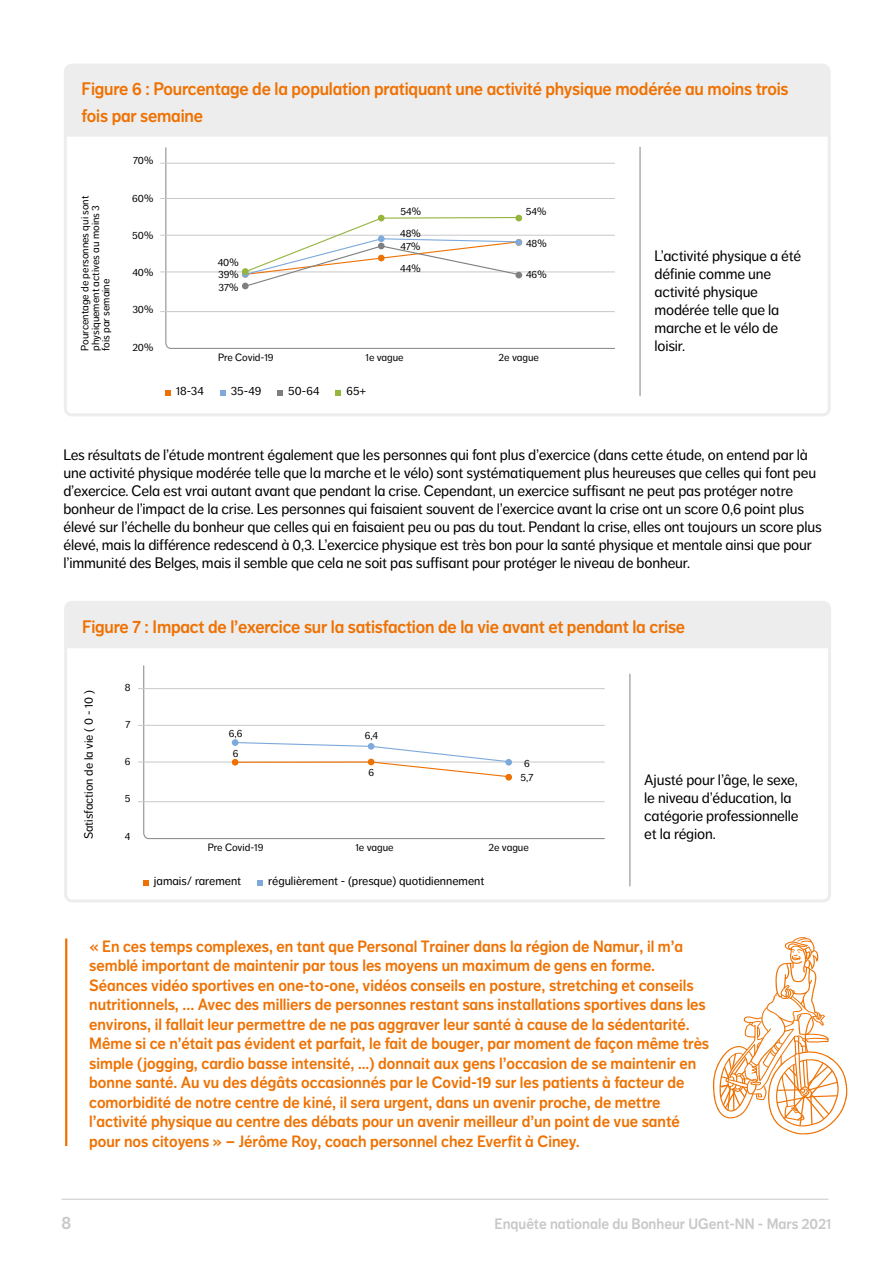
<style>
.page{position:relative;width:893px;height:1263px;background:#fff}
.page>*{position:absolute;margin:0;border:0;box-sizing:border-box;transform-origin:0 0}
.t1{font:18px/27px "NN Dagny Display";letter-spacing:-.01em;color:#ee7203}
.t2{font:18px "NN Dagny Display";color:#cac7c7}
.t3{font:16.2px/19.5px "NN Dagny Display";color:#ee7203}
.t4{font:15px/18px "NN Dagny Text";letter-spacing:-.01em;color:#000}
.t5{font:15px "NN Dagny Display";color:#cac7c7}
.t6{font:12px "NN Dagny Text";color:#000}
.t7{font:10.5px/10.5px "NN Dagny Text";color:#000}
</style>
<div class="page">
<hr style="left:62px;top:1199px;width:766px;height:1px;background:#cac7c7">
<div style="left:64px;top:64px;width:767px;height:352px;border:3px solid #eeedee;border-radius:6px"></div>
<div style="left:67px;top:64px;width:762px;height:73px;background:#eeedee"></div>
<svg style="left:165px;top:147px;width:450px;height:202px"></svg>
<hr style="left:160px;top:198px;width:454px;height:1px;background:#cac7c7">
<hr style="left:160px;top:235px;width:454px;height:1px;background:#cac7c7">
<hr style="left:160px;top:272px;width:454px;height:1px;background:#cac7c7">
<hr style="left:160px;top:311px;width:454px;height:1px;background:#cac7c7">
<hr style="left:639px;top:147px;width:2px;height:249px;background:#919191">
<div style="left:242px;top:283px;width:7px;height:6px;background:#807f7f;border-radius:50%"></div>
<div style="left:378px;top:215px;width:7px;height:6px;background:#95b53d;border-radius:50%"></div>
<div style="left:515px;top:272px;width:7px;height:6px;background:#807f7f;border-radius:50%"></div>
<div style="left:515px;top:215px;width:7px;height:6px;background:#95b53d;border-radius:50%"></div>
<svg style="left:165px;top:390px;width:6px;height:5px"></svg>
<svg style="left:220px;top:390px;width:5px;height:5px"></svg>
<svg style="left:277px;top:390px;width:6px;height:5px"></svg>
<svg style="left:336px;top:390px;width:5px;height:5px"></svg>
<hr style="left:160px;top:163px;width:454px;height:1px;background:#cac7c7">
<div style="left:515px;top:239px;width:7px;height:7px;background:#7da9db;border-radius:50%"></div>
<svg style="left:244px;top:216px;width:276px;height:71px"></svg>
<div style="left:242px;top:268px;width:7px;height:7px;background:#95b53d;border-radius:50%"></div>
<div style="left:64px;top:601px;width:767px;height:301px;border:3px solid #eeedee;border-radius:6px"></div>
<div style="left:67px;top:602px;width:763px;height:46px;background:#eeedee"></div>
<svg style="left:143px;top:665px;width:462px;height:175px"></svg>
<hr style="left:138px;top:688px;width:466px;height:1px;background:#cac7c7">
<hr style="left:138px;top:725px;width:466px;height:1px;background:#cac7c7">
<hr style="left:138px;top:762px;width:466px;height:1px;background:#cac7c7">
<hr style="left:138px;top:801px;width:466px;height:1px;background:#cac7c7">
<hr style="left:629px;top:674px;width:1px;height:212px;background:#919191">
<div style="left:232px;top:739px;width:6px;height:7px;background:#7da9db;border-radius:50%"></div>
<svg style="left:232px;top:741px;width:278px;height:37px"></svg>
<div style="left:368px;top:743px;width:6px;height:7px;background:#7da9db;border-radius:50%"></div>
<div style="left:505px;top:774px;width:7px;height:6px;background:#ee7203;border-radius:50%"></div>
<div style="left:505px;top:759px;width:7px;height:6px;background:#7da9db;border-radius:50%"></div>
<svg style="left:143px;top:880px;width:6px;height:5px"></svg>
<svg style="left:257px;top:880px;width:6px;height:5px"></svg>
<hr style="left:65px;top:938px;width:2px;height:208px;background:#ee7203">
<svg style="left:713px;top:937px;width:135px;height:198px"></svg>
<p class="t1" style="left:82px;top:75px;width:708px">Figure 6 : Pourcentage de la population pratiquant une activité physique modérée au moins trois fois par semaine</p>
<p class="t7" style="left:133px;top:156px;width:22px">70%</p>
<p class="t7" style="left:132px;top:193px;width:23px">60%</p>
<p class="t7" style="left:132px;top:230px;width:23px">50%</p>
<p class="t7" style="left:132px;top:267px;width:22px">40%</p>
<p class="t7" style="left:132px;top:304px;width:22px">30%</p>
<p class="t7" style="left:132px;top:342px;width:22px">20%</p>
<p class="t7" style="left:218px;top:352px;width:57px">Pre Covid-19</p>
<p class="t7" style="left:365px;top:352px;width:40px">1e vague</p>
<p class="t7" style="left:499px;top:352px;width:42px">2e vague</p>
<p class="t7" style="left:80px;top:351px;width:157px;rotate:-90deg">Pourcentage de personnes qui sont physiquement actives au moins 3 fois par semaine</p>
<p class="t7" style="left:400px;top:206px;width:22px">54%</p>
<p class="t7" style="left:526px;top:206px;width:22px">54%</p>
<p class="t7" style="left:400px;top:228px;width:22px">48%</p>
<p class="t7" style="left:526px;top:238px;width:22px">48%</p>
<p class="t7" style="left:401px;top:241px;width:21px">47%</p>
<p class="t4" style="left:654px;top:247px;width:148px">L’activité physique a été définie comme une activité physique modérée telle que la marche et le vélo de loisir.</p>
<p class="t7" style="left:218px;top:257px;width:22px">40%</p>
<p class="t7" style="left:400px;top:263px;width:22px">44%</p>
<p class="t7" style="left:218px;top:269px;width:22px">39%</p>
<p class="t7" style="left:526px;top:269px;width:22px">46%</p>
<p class="t7" style="left:218px;top:282px;width:21px">37%</p>
<p class="t6" style="left:176px;top:384px;width:29px">18-34</p>
<p class="t6" style="left:231px;top:384px;width:32px">35-49</p>
<p class="t6" style="left:288px;top:384px;width:33px">50-64</p>
<p class="t6" style="left:347px;top:384px;width:21px">65+</p>
<p class="t4" style="left:63px;top:446px;width:760px">Les résultats de l’étude montrent également que les personnes qui font plus d’exercice (dans cette étude, on entend par là une activité physique modérée telle que la marche et le vélo) sont systématiquement plus heureuses que celles qui font peu d’exercice. Cela est vrai autant avant que pendant la crise. Cependant, un exercice suffisant ne peut pas protéger notre bonheur de l’impact de la crise. Les personnes qui faisaient souvent de l’exercice avant la crise ont un score 0,6 point plus élevé sur l’échelle du bonheur que celles qui en faisaient peu ou pas du tout. Pendant la crise, elles ont toujours un score plus élevé, mais la différence redescend à 0,3. L’exercice physique est très bon pour la santé physique et mentale ainsi que pour l’immunité des Belges, mais il semble que cela ne soit pas suffisant pour protéger le niveau de bonheur.</p>
<p class="t1" style="left:82px;top:614px;width:605px">Figure 7 : Impact de l’exercice sur la satisfaction de la vie avant et pendant la crise</p>
<p class="t6" style="left:82px;top:839px;width:150px;rotate:-90deg">Satisfaction de la vie ( 0 - 10 )</p>
<p class="t7" style="left:125px;top:682px;width:7px">8</p>
<p class="t7" style="left:126px;top:719px;width:7px">7</p>
<p class="t7" style="left:125px;top:756px;width:7px">6</p>
<p class="t7" style="left:125px;top:794px;width:7px">5</p>
<p class="t7" style="left:125px;top:831px;width:7px">4</p>
<p class="t7" style="left:229px;top:728px;width:15px">6,6</p>
<p class="t7" style="left:233px;top:748px;width:7px">6</p>
<p class="t7" style="left:365px;top:730px;width:15px">6,4</p>
<p class="t7" style="left:369px;top:767px;width:7px">6</p>
<p class="t7" style="left:524px;top:758px;width:7px">6</p>
<p class="t7" style="left:521px;top:773px;width:14px">5,7</p>
<p class="t7" style="left:208px;top:842px;width:57px">Pre Covid-19</p>
<p class="t7" style="left:355px;top:842px;width:40px">1e vague</p>
<p class="t7" style="left:488px;top:842px;width:42px">2e vague</p>
<p class="t6" style="left:154px;top:874px;width:89px">jamais/ rarement</p>
<p class="t6" style="left:268px;top:874px;width:218px">régulièrement - (presque) quotidiennement</p>
<p class="t4" style="left:644px;top:771px;width:156px">Ajusté pour l’âge, le sexe, le niveau d’éducation, la catégorie professionnelle et la région.</p>
<p class="t3" style="left:89px;top:936px;width:621px">« En ces temps complexes, en tant que Personal Trainer dans la région de Namur, il m’a semblé important de maintenir par tous les moyens un maximum de gens en forme.<br>Séances vidéo sportives en one-to-one, vidéos conseils en posture, stretching et conseils nutritionnels, ... Avec des milliers de personnes restant sans installations sportives dans les environs, il fallait leur permettre de ne pas aggraver leur santé à cause de la sédentarité.<br>Même si ce n’était pas évident et parfait, le fait de bouger, par moment de façon même très simple (jogging, cardio basse intensité, …) donnait aux gens l’occasion de se maintenir en bonne santé. Au vu des dégâts occasionnés par le Covid-19 sur les patients à facteur de comorbidité de notre centre de kiné, il sera urgent, dans un avenir proche, de mettre l’activité physique au centre des débats pour un avenir meilleur d’un point de vue santé pour nos citoyens » – Jérôme Roy, coach personnel chez Everfit à Ciney.</p>
<p class="t2" style="left:62px;top:1212px;width:11px">8</p>
<p class="t5" style="left:494px;top:1215px;width:339px">Enquête nationale du Bonheur UGent-NN - Mars 2021</p>
</div>
